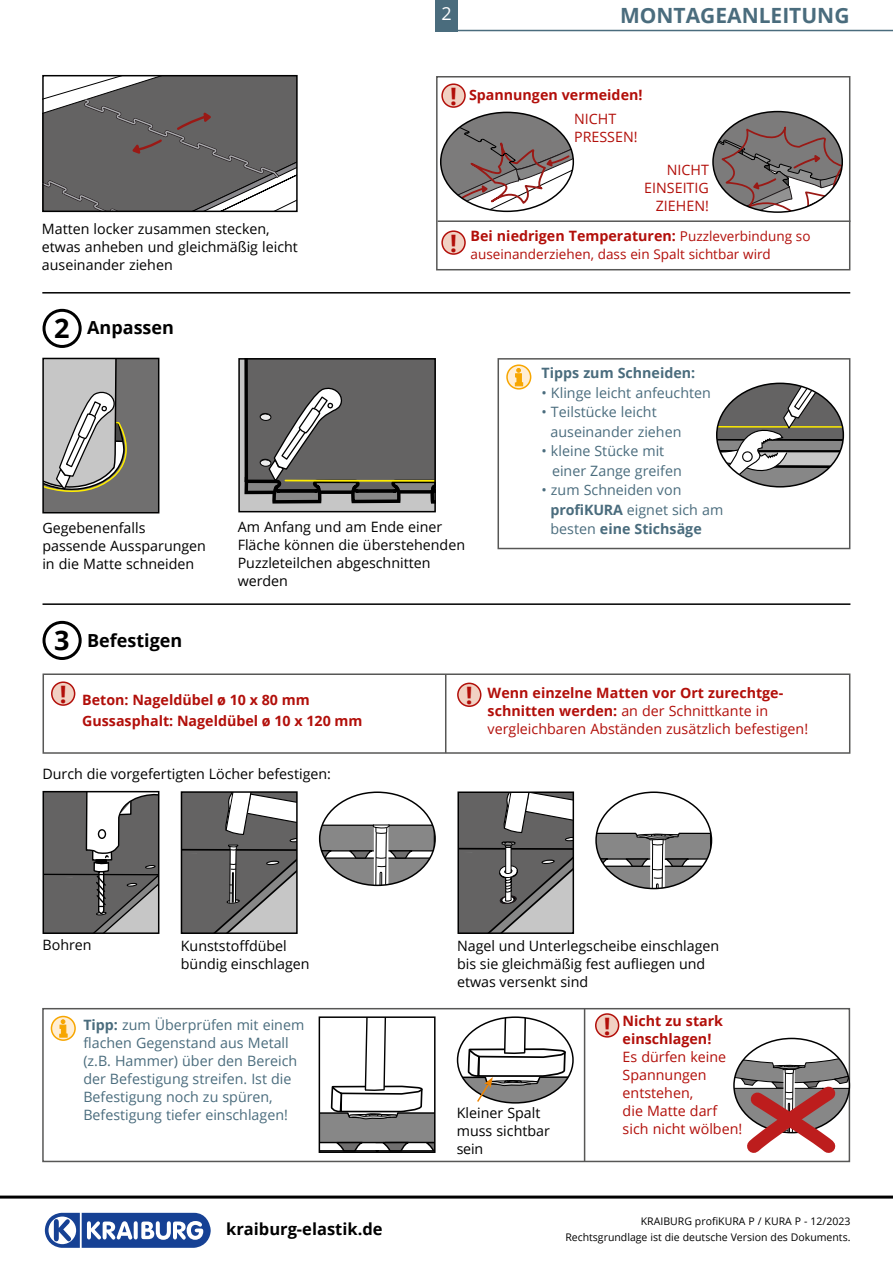
<style>
.page{position:relative;width:893px;height:1263px;background:#fff}
.page>*{position:absolute;margin:0;border:0;box-sizing:border-box;transform-origin:0 0}
.t1{font:700 27px "Open Sans";color:#000}
.t2{font:700 24px "Open Sans";color:#b20f0a}
.t3{font:700 21px "Open Sans";color:#4a6c7d}
.t4{font:700 18px "Open Sans";color:#000}
.t5{font:18px "Open Sans";color:#fff}
.t6{font:700 16.5px "Open Sans";color:#000}
.t7{font:14.25px/18px "Open Sans";color:#000}
.t8{font:14.25px/18px "Open Sans";color:#4a6c7d}
.t9{font:14.25px/18px "Open Sans";color:#b20f0a}
.t10{font:700 14.25px/21px "Open Sans";color:#b20f0a}
.t11{font:700 14.25px "Open Sans";color:#4a6c7d}
.t12{font:13.5px "Open Sans";color:#b20f0a}
.t13{font:10.5px/15px "Open Sans";color:#000;text-align:right}
.s1{font-size:27px}
.s2{font-weight:400;font-size:13.5px}
.s3{font-weight:700}
</style>
<div class="page">
<div style="left:43px;top:673px;width:807px;height:81px;border:2px solid #575756"></div>
<svg style="left:460px;top:794px;width:111px;height:137px;background:#7b7a7a"></svg>
<div style="left:457px;top:791px;width:117px;height:143px;border:2px solid #000"></div>
<svg style="left:184px;top:794px;width:111px;height:137px;background:#7a7979"></svg>
<div style="left:181px;top:791px;width:117px;height:143px;border:2px solid #000"></div>
<svg style="left:46px;top:794px;width:110px;height:137px;background:#7c7b7b"></svg>
<div style="left:43px;top:791px;width:116px;height:143px;border:2px solid #000"></div>
<svg style="left:320px;top:794px;width:115px;height:91px"></svg>
<div style="left:319px;top:791px;width:117px;height:95px;border:2px solid #000;border-radius:50%"></div>
<svg style="left:596px;top:794px;width:115px;height:94px"></svg>
<div style="left:595px;top:791px;width:117px;height:98px;border:2px solid #000;border-radius:50%"></div>
<div style="left:458px;top:683px;width:23px;height:23px;background:#f1d1c3;border-radius:50%"></div>
<div style="left:457px;top:683px;width:24px;height:24px;border:2px solid #b20f0a;border-radius:50%"></div>
<div style="left:43px;top:309px;width:39px;height:39px;border:3px solid #000;border-radius:50%"></div>
<div style="left:497px;top:358px;width:353px;height:191px;border:2px solid #575756"></div>
<div style="left:43px;top:621px;width:39px;height:39px;border:3px solid #000;border-radius:50%"></div>
<hr style="left:43px;top:603px;width:807px;height:2px;background:#000">
<div style="left:52px;top:682px;width:23px;height:23px;background:#f1d1c3;border-radius:50%"></div>
<div style="left:51px;top:681px;width:24px;height:25px;border:2px solid #b20f0a;border-radius:50%"></div>
<hr style="left:445px;top:675px;width:1px;height:78px;background:#575756">
<svg style="left:44px;top:77px;width:252px;height:133px;background:#737172"></svg>
<div style="left:42px;top:75px;width:256px;height:137px;border:1px solid #000"></div>
<svg style="left:241px;top:361px;width:192px;height:148px;background:#6f6e6c"></svg>
<div style="left:238px;top:358px;width:198px;height:154px;border:2px solid #000"></div>
<svg style="left:45px;top:361px;width:111px;height:149px;background:#9a9a97"></svg>
<div style="left:42px;top:358px;width:117px;height:155px;border:2px solid #000"></div>
<hr style="left:42px;top:292px;width:808px;height:2px;background:#000">
<div style="left:436px;top:76px;width:414px;height:194px;border:2px solid #575756"></div>
<svg style="left:441px;top:112px;width:132px;height:99px"></svg>
<div style="left:440px;top:112px;width:134px;height:100px;border:2px solid #000;border-radius:50%"></div>
<svg style="left:713px;top:112px;width:129px;height:100px"></svg>
<div style="left:712px;top:111px;width:131px;height:102px;border:2px solid #000;border-radius:50%"></div>
<div style="left:442px;top:84px;width:23px;height:23px;background:#f1d1c3;border-radius:50%"></div>
<div style="left:441px;top:83px;width:25px;height:25px;border:2px solid #b20f0a;border-radius:50%"></div>
<div style="left:442px;top:231px;width:23px;height:23px;background:#f1d1c3;border-radius:50%"></div>
<div style="left:441px;top:230px;width:25px;height:25px;border:2px solid #b20f0a;border-radius:50%"></div>
<hr style="left:438px;top:220px;width:412px;height:2px;background:#575756">
<svg style="left:507px;top:365px;width:24px;height:24px"></svg>
<div style="left:506px;top:364px;width:25px;height:26px;border:2px solid #f7a600;border-radius:50%"></div>
<svg style="left:515px;top:368px;width:8px;height:18px"></svg>
<div style="left:42px;top:1008px;width:808px;height:154px;border:2px solid #575756"></div>
<svg style="left:51px;top:1016px;width:24px;height:24px"></svg>
<div style="left:51px;top:1016px;width:25px;height:25px;border:2px solid #f7a600;border-radius:50%"></div>
<svg style="left:59px;top:1019px;width:9px;height:18px"></svg>
<svg style="left:322px;top:1019px;width:111px;height:131px"></svg>
<div style="left:319px;top:1016px;width:117px;height:137px;border:2px solid #000"></div>
<svg style="left:458px;top:1017px;width:115px;height:86px"></svg>
<div style="left:596px;top:1014px;width:23px;height:23px;background:#f1d1c3;border-radius:50%"></div>
<div style="left:595px;top:1013px;width:24px;height:24px;border:2px solid #b20f0a;border-radius:50%"></div>
<hr style="left:584px;top:1009px;width:1px;height:152px;background:#575756">
<svg style="left:734px;top:1038px;width:115px;height:125px"></svg>
<svg style="left:717px;top:383px;width:126px;height:104px"></svg>
<div style="left:716px;top:383px;width:128px;height:104px;border:2px solid #000;border-radius:50%"></div>
<div style="left:435px;top:0;width:23px;height:31px;background:#4a6c7d"></div>
<hr style="left:438px;top:30px;width:455px;height:1px;background:#4a6c7d">
<svg style="left:44px;top:1212px;width:167px;height:36px"></svg>
<hr style="left:0;top:1195px;width:893px;height:3px;background:#000">
<p class="t5" style="left:441px;top:1px;width:12px">2</p>
<h3 class="t3" style="left:620px;top:1px;width:231px">MONTAGEANLEITUNG</h3>
<p class="t7" style="left:42px;top:219px;width:258px">Matten locker zusammen stecken, etwas anheben und gleichmäßig leicht auseinander ziehen</p>
<p class="t4" style="left:54px;top:314px;width:121px"><span class="s1">2</span> Anpassen</p>
<h2 class="t2" style="left:450px;top:79px;width:8px">!</h2>
<h2 class="t2" style="left:450px;top:226px;width:8px">!</h2>
<p class="t10" style="left:469px;top:83px;width:175px">Spannungen vermeiden!</p>
<p class="t9" style="left:574px;top:109px;width:65px">NICHT<br>PRESSEN!</p>
<p class="t9" style="left:644px;top:161px;width:66px;text-align:right">NICHT<br>EINSEITIG<br>ZIEHEN!</p>
<p class="t10" style="left:470px;top:225px;width:341px">Bei niedrigen Temperaturen: <span class="s2">Puzzleverbindung so</span></p>
<p class="t12" style="left:470px;top:245px;width:302px">auseinanderziehen, dass ein Spalt sichtbar wird</p>
<p class="t7" style="left:42px;top:519px;width:165px">Gegebenenfalls passende Aussparungen in die Matte schneiden</p>
<p class="t7" style="left:238px;top:517px;width:229px">Am Anfang und am Ende einer<br>Fläche können die überstehenden<br>Puzzleteilchen abgeschnitten werden</p>
<p class="t11" style="left:542px;top:363px;width:155px">Tipps zum Schneiden:</p>
<p class="t8" style="left:542px;top:383px;width:171px">• Klinge leicht anfeuchten</p>
<p class="t8" style="left:551px;top:402px;width:132px;line-height:19.5px;text-indent:-9px">• Teilstücke leicht auseinander ziehen</p>
<p class="t8" style="left:552px;top:441px;width:131px;line-height:19.5px;text-indent:-11px">• kleine Stücke mit einer Zange greifen</p>
<p class="t8" style="left:551px;top:480px;width:174px;line-height:19.5px;text-indent:-9px">• zum Schneiden von <span class="s3">profiKURA</span> eignet sich am besten <span class="s3">eine Stichsäge</span></p>
<h1 class="t1" style="left:54px;top:621px;width:17px">3</h1>
<h2 class="t2" style="left:60px;top:677px;width:8px">!</h2>
<p class="t4" style="left:87px;top:628px;width:97px">Befestigen</p>
<p class="t10" style="left:82px;top:689px;width:282px">Beton: Nageldübel ø 10 x 80 mm<br>Gussasphalt: Nageldübel ø 10 x 120 mm</p>
<p class="t7" style="left:43px;top:764px;width:290px">Durch die vorgefertigten Löcher befestigen:</p>
<h2 class="t2" style="left:466px;top:678px;width:8px">!</h2>
<p class="t9" style="left:488px;top:684px;width:322px"><span class="s3">Wenn einzelne Matten vor Ort zurechtge&shy;schnitten werden:</span> an der Schnittkante in vergleichbaren Abständen zusätzlich befestigen!</p>
<p class="t7" style="left:43px;top:935px;width:51px">Bohren</p>
<p class="t7" style="left:181px;top:937px;width:130px">Kunststoffdübel bündig einschlagen</p>
<p class="t8" style="left:83px;top:1015px;width:222px"><span class="s3">Tipp:</span> zum Überprüfen mit einem flachen Gegenstand aus Metall (z.B. Hammer) über den Bereich der Befestigung streifen. Ist die<br>Befestigung noch zu spüren,<br>Befestigung tiefer einschlagen!</p>
<p class="t6" style="left:226px;top:1217px;width:158px">kraiburg-elastik.de</p>
<p class="t7" style="left:457px;top:937px;width:264px">Nagel und Unterlegscheibe einschlagen bis sie gleichmäßig fest aufliegen und etwas versenkt sind</p>
<p class="t7" style="left:457px;top:1103px;width:95px">Kleiner Spalt muss sichtbar sein</p>
<h2 class="t2" style="left:604px;top:1009px;width:8px">!</h2>
<p class="t10" style="left:623px;top:1012px;width:102px;line-height:18px">Nicht zu stark einschlagen!</p>
<p class="t9" style="left:623px;top:1048px;width:121px">Es dürfen keine<br>Spannungen entstehen,<br>die Matte darf sich nicht wölben!</p>
<p class="t13" style="left:565px;top:1214px;width:287px">KRAIBURG profiKURA P / KURA P - 12/2023<br>Rechtsgrundlage ist die deutsche Version des Dokuments.</p>
</div>
